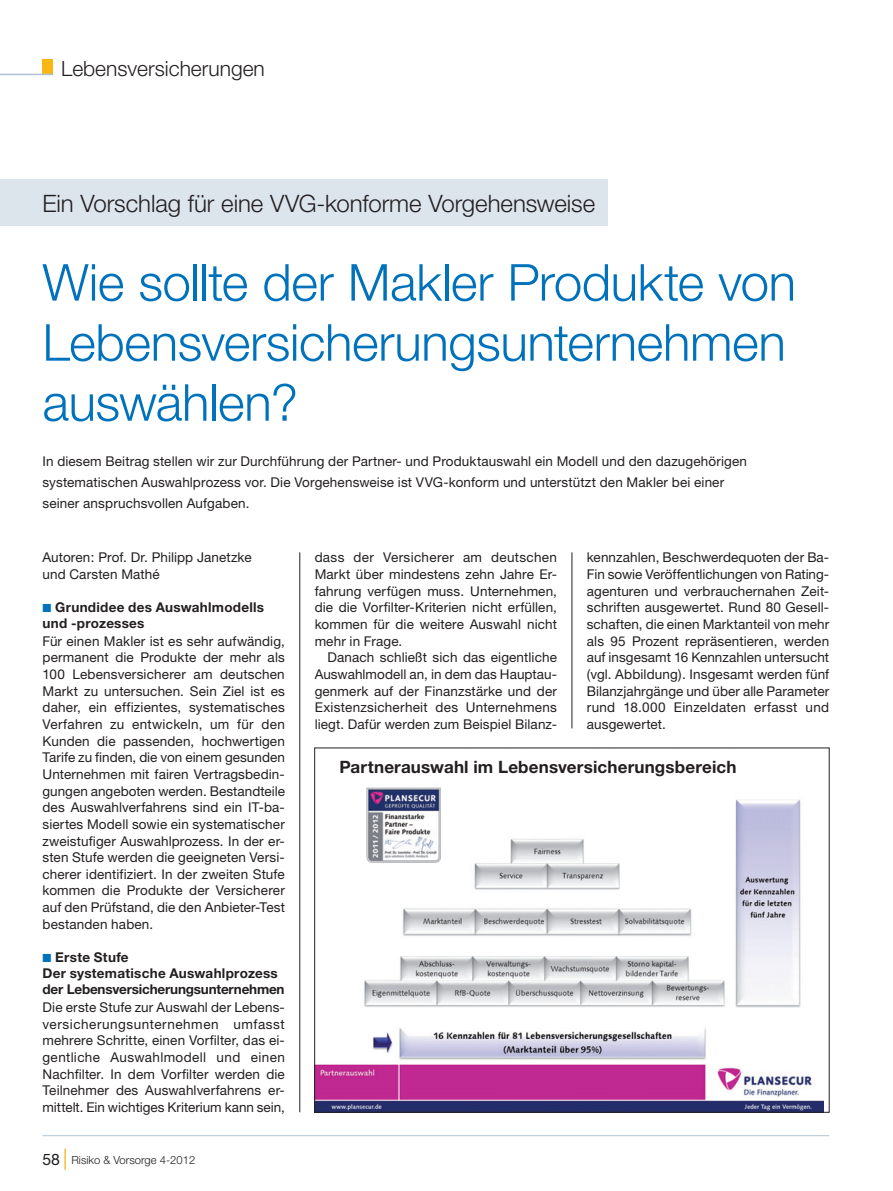
<style>
.page{position:relative;width:893px;height:1191px;background:#fff}
.page>*{position:absolute;margin:0;border:0;box-sizing:border-box;transform-origin:0 0}
.t1{font:300 51px/60px "Helvetica Neue";letter-spacing:-.01em;color:#0072bc}
.t2{font:300 24px "Helvetica Neue";color:#231f20}
.t3{font:300 21px "Helvetica Neue";color:#231f20}
.t4{font:700 16.95px "Helvetica Neue";letter-spacing:.01em;color:#231f20}
.t5{font:13.5px/16.6px "Helvetica Neue";letter-spacing:.01em;color:#231f20;text-align:justify}
.t6{font:700 13.5px/16.2px "Helvetica Neue";letter-spacing:.015em;color:#231f20}
.t7{font:300 11.25px "Helvetica Neue";color:#231f20}
.s1{font-family:"BB Sonderzeichen";font-weight:400;color:#0072bc}
.s2{font-weight:400;font-size:15.75px}
</style>
<div class="page">
<hr style="left:43px;top:1135px;width:786px;height:1px;background:#b0c2d2">
<hr style="left:64px;top:1148px;width:2px;height:21px;background:#f9b614">
<div style="left:0;top:179px;width:608px;height:46px;background:#dce4ec"></div>
<div style="left:43px;top:60px;width:10px;height:14px;background:#f9b614"></div>
<hr style="left:0;top:74px;width:53px;height:1px;background:#b0c2d2">
<hr style="left:299px;top:552px;width:1px;height:560px;background:#231f20">
<hr style="left:572px;top:552px;width:1px;height:176px;background:#231f20">
<img style="left:316px;top:787px;width:507px;height:323px">
<h3 class="t3" style="left:61px;top:61px;width:205px">Lebensversicherungen</h3>
<h2 class="t2" style="left:43px;top:195px;width:554px">Ein Vorschlag für eine VVG-konforme Vorgehensweise</h2>
<h1 class="t1" style="left:43px;top:257px;width:755px">Wie sollte der Makler Produkte von<br>Lebensversicherungsunternehmen auswählen?</h1>
<p class="t5" style="left:43px;top:452px;width:706px;line-height:21px;text-align:left">In diesem Beitrag stellen wir zur Durchführung der Partner- und Produktauswahl ein Modell und den dazugehörigen systematischen Auswahlprozess vor. Die Vorgehensweise ist VVG-konform und unterstützt den Makler bei einer seiner anspruchsvollen Aufgaben.</p>
<p class="t5" style="left:43px;top:550px;width:211px">Autoren: Prof. Dr. Philipp Janetzke und Carsten Mathé</p>
<p class="t6" style="left:43px;top:600px;width:223px"><span class="s1">K</span> Grundidee des Auswahlmodells und -prozesses</p>
<p class="t5" style="left:43px;top:634px;width:244px">Für einen Makler ist es sehr aufwändig, permanent die Produkte der mehr als 100 Lebensversicherer am deutschen Markt zu untersuchen. Sein Ziel ist es daher, ein effizientes, systematisches Verfahren zu entwickeln, um für den Kunden die passenden, hochwertigen Tarife zu finden, die von einem gesunden Unternehmen mit fairen Vertragsbedin&shy;gungen angeboten werden. Bestandteile des Auswahlverfahrens sind ein IT-ba&shy;siertes Modell sowie ein systematischer zweistufiger Auswahlprozess. In der er&shy;sten Stufe werden die geeigneten Versi&shy;cherer identifiziert. In der zweiten Stufe kommen die Produkte der Versicherer auf den Prüfstand, die den Anbieter-Test bestanden haben.</p>
<p class="t6" style="left:43px;top:950px;width:244px"><span class="s1">K</span> Erste Stufe<br>Der systematische Auswahlprozess der Lebensversicherungsunternehmen</p>
<p class="t5" style="left:43px;top:1000px;width:244px">Die erste Stufe zur Auswahl der Lebens&shy;versicherungsunternehmen umfasst mehrere Schritte, einen Vorfilter, das ei&shy;gentliche Auswahlmodell und einen Nachfilter. In dem Vorfilter werden die Teilnehmer des Auswahlverfahrens er&shy;mittelt. Ein wichtiges Kriterium kann sein,</p>
<p class="t7" style="left:43px;top:1155px;width:154px"><span class="s2">58</span> Risiko &amp; Vorsorge 4-2012</p>
<p class="t5" style="left:315px;top:550px;width:244px">dass der Versicherer am deutschen Markt über mindestens zehn Jahre Er&shy;fahrung verfügen muss. Unternehmen, die die Vorfilter-Kriterien nicht erfüllen, kommen für die weitere Auswahl nicht mehr in Frage.</p>
<p class="t5" style="left:315px;top:650px;width:244px;text-indent:13px">Danach schließt sich das eigentliche Auswahlmodell an, in dem das Hauptau&shy;genmerk auf der Finanzstärke und der Existenzsicherheit des Unternehmens liegt. Dafür werden zum Beispiel Bilanz-</p>
<p class="t5" style="left:587px;top:550px;width:244px">kennzahlen, Beschwerdequoten der Ba-Fin sowie Veröffentlichungen von Rating&shy;agenturen und verbrauchernahen Zeit&shy;schriften ausgewertet. Rund 80 Gesell&shy;schaften, die einen Marktanteil von mehr als 95 Prozent repräsentieren, werden auf insgesamt 16 Kennzahlen untersucht (vgl. Abbildung). Insgesamt werden fünf Bilanzjahrgänge und über alle Parameter rund 18.000 Einzeldaten erfasst und ausgewertet.</p>
<p class="t4" style="left:339px;top:761px;width:399px">Partnerauswahl im Lebensversicherungsbereich</p>
</div>
